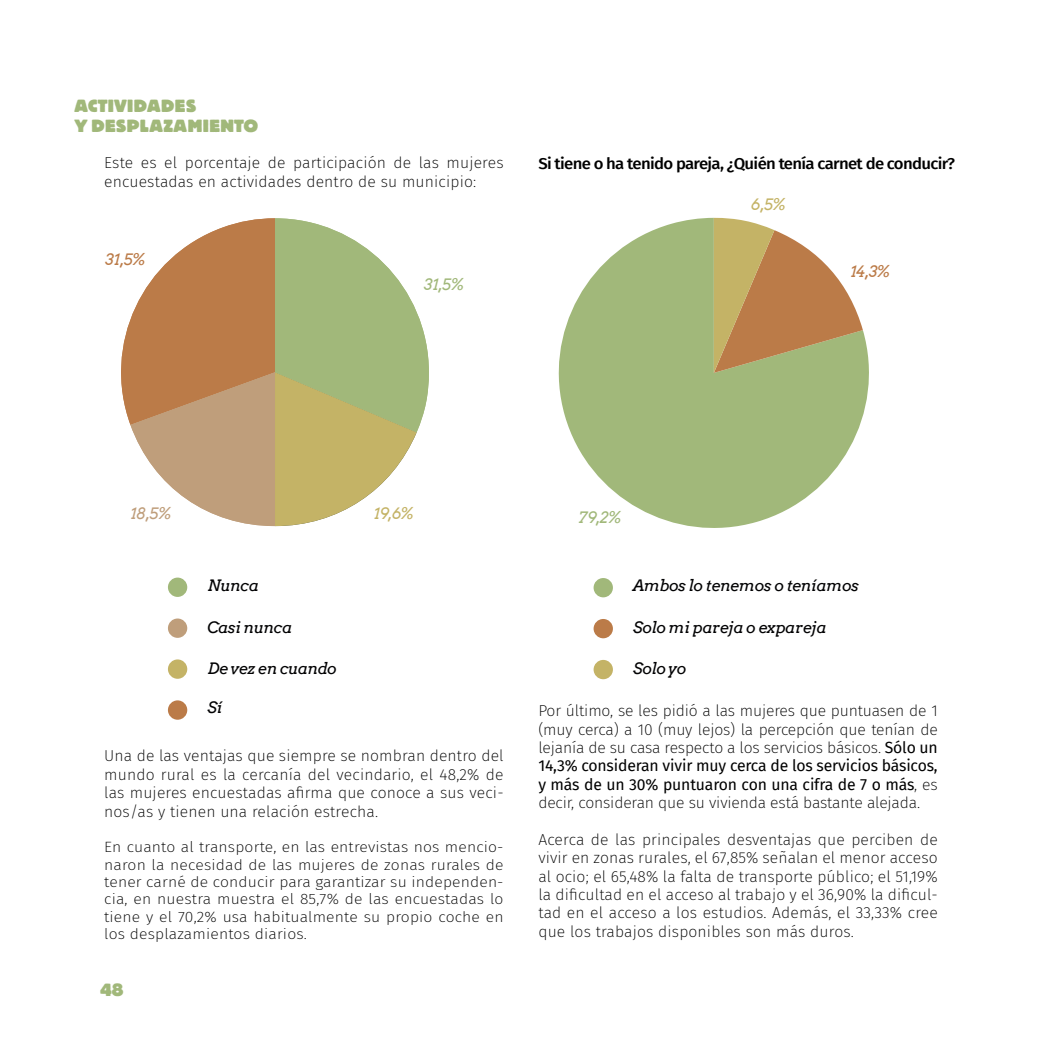
<style>
.page{position:relative;width:1042px;height:1042px;background:#fff}
.page>*{position:absolute;margin:0;border:0;box-sizing:border-box;transform-origin:0 0}
.t1{font:800 17.5px/19.2px "Block Pro";letter-spacing:.03em;color:#a1b87a}
.t2{font:200 15.75px/18.4px "Fira Sans";letter-spacing:.01em;color:#000;text-align:justify}
.t3{font:italic 15.75px "Arvo";letter-spacing:-.02em;color:#020203}
.t4{font:500 15.75px "Fira Sans";letter-spacing:-.04em;color:#000;scale:1.06 1}
.t5{font:italic 15.75px "Arvo";color:#a1b87a}
.t6{font:italic 15.75px "Arvo";color:#bb7b48}
.t7{font:italic 15.75px "Arvo";color:#c4b366}
.t8{font:italic 15.75px "Arvo";color:#bf9e7b}
.t9{font:200 14.88px/17.3px "Fira Sans";letter-spacing:.01em;color:#000;text-align:justify;scale:1.06 1}
.s1{font-weight:400}
</style>
<div class="page">
<svg style="left:558px;top:218px;width:311px;height:310px;fill:#a1b87a"></svg>
<svg style="left:714px;top:218px;width:149px;height:155px"></svg>
<svg style="left:121px;top:218px;width:308px;height:308px"></svg>
<div style="left:168px;top:577px;width:19px;height:20px;background:#a1b87a;border-radius:50%"></div>
<div style="left:593px;top:578px;width:20px;height:19px;background:#a1b87a;border-radius:50%"></div>
<div style="left:168px;top:618px;width:19px;height:20px;background:#bf9e7b;border-radius:50%"></div>
<div style="left:593px;top:619px;width:20px;height:19px;background:#bb7b48;border-radius:50%"></div>
<div style="left:168px;top:659px;width:19px;height:20px;background:#c4b366;border-radius:50%"></div>
<div style="left:593px;top:660px;width:20px;height:19px;background:#c4b366;border-radius:50%"></div>
<div style="left:168px;top:700px;width:19px;height:20px;background:#bb7b48;border-radius:50%"></div>
<p class="t1" style="left:74px;top:96px;width:185px">ACTIVIDADES<br>Y DESPLAZAMIENTO</p>
<p class="t2" style="left:104px;top:154px;width:401px">Este es el porcentaje de participación de las mujeres encuestadas en actividades dentro de su municipio:</p>
<p class="t6" style="left:105px;top:250px;width:42px">31,5%</p>
<p class="t5" style="left:424px;top:275px;width:42px">31,5%</p>
<p class="t4" style="left:538px;top:150px;width:395px">Si tiene o ha tenido pareja, ¿Quién tenía carnet de conducir?</p>
<p class="t7" style="left:751px;top:195px;width:36px">6,5%</p>
<p class="t6" style="left:850px;top:263px;width:41px">14,3%</p>
<p class="t8" style="left:130px;top:505px;width:43px">18,5%</p>
<p class="t7" style="left:373px;top:505px;width:42px">19,6%</p>
<p class="t5" style="left:578px;top:509px;width:44px">79,2%</p>
<p class="t3" style="left:207px;top:576px;width:53px">Nunca</p>
<p class="t3" style="left:633px;top:576px;width:227px">Ambos lo tenemos o teníamos</p>
<p class="t3" style="left:207px;top:618px;width:86px">Casi nunca</p>
<p class="t3" style="left:633px;top:619px;width:195px">Solo mi pareja o expareja</p>
<p class="t3" style="left:207px;top:659px;width:131px">De vez en cuando</p>
<p class="t3" style="left:633px;top:659px;width:55px">Solo yo</p>
<p class="t3" style="left:207px;top:699px;width:17px">Sí</p>
<p class="t2" style="left:538px;top:701px;width:401px">Por último, se les pidió a las mujeres que puntuasen de 1 (muy cerca) a 10 (muy lejos) la percepción que tenían de lejanía de su casa respecto a los servicios básicos. <span class="s1">Sólo un 14,3% consideran vivir muy cerca de los servicios básicos, y más de un 30% puntuaron con una cifra de 7 o más</span>, es decir, consideran que su vivienda está bastante alejada.</p>
<p class="t2" style="left:538px;top:830px;width:401px">Acerca de las principales desventajas que perciben de vivir en zonas rurales, el 67,85% señalan el menor acceso al ocio; el 65,48% la falta de transporte público; el 51,19% la dificultad en el acceso al trabajo y el 36,90% la dificul&shy;tad en el acceso a los estudios. Además, el 33,33% cree que los trabajos disponibles son más duros.</p>
<p class="t2" style="left:104px;top:747px;width:401px">Una de las ventajas que siempre se nombran dentro del mundo rural es la cercanía del vecindario, el 48,2% de las mujeres encuestadas afirma que conoce a sus veci&shy;nos/as y tienen una relación estrecha.</p>
<p class="t9" style="left:104px;top:838px;width:378px">En cuanto al transporte, en las entrevistas nos mencio&shy;naron la necesidad de las mujeres de zonas rurales de tener carné de conducir para garantizar su independen&shy;cia, en nuestra muestra el 85,7% de las encuestadas lo tiene y el 70,2% usa habitualmente su propio coche en los desplazamientos diarios.</p>
<p class="t1" style="left:100px;top:979px;width:25px">48</p>
</div>
